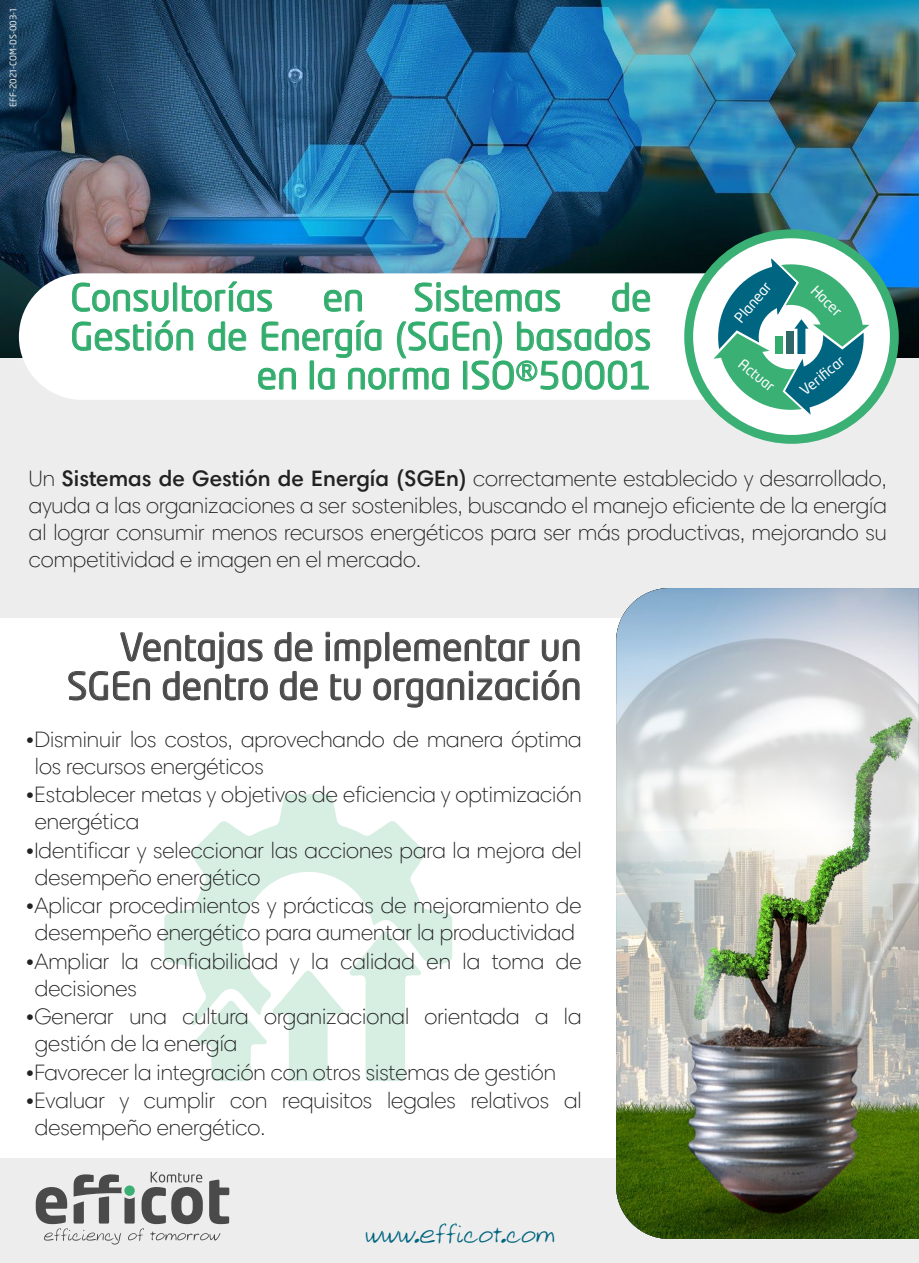
<style>
.page{position:relative;width:919px;height:1263px;background:#fff}
.page>*{position:absolute;margin:0;border:0;box-sizing:border-box;transform-origin:0 0}
.t1{font:37.5px/39px "Neo Tech Std";color:#33ad6e;text-align:right}
.t2{font:37.5px/39px "Neo Tech Std";color:#4a4a4a;text-align:right}
.t3{font:26.4px "Allens Hand";color:#006580}
.t4{font:300 22.5px/27px "Harmonia Sans Pro Cyr";color:#222}
.t5{font:14.25px "Neo Tech Std";color:#fff}
.t6{font:9px "Neo Tech";color:#ededed}
.s1{font-weight:600}
</style>
<div class="page">
<div style="left:0;top:0;width:918px;height:1263px;background:#ededed"></div>
<div style="left:0;top:618px;width:918px;height:540px;background:#fff"></div>
<svg style="left:164px;top:794px;width:288px;height:232px"></svg>
<svg style="left:194px;top:929px;width:228px;height:152px"></svg>
<img style="left:0;top:0;width:918px;height:358px">
<svg style="left:274px;top:632px;width:39px;height:30px"></svg>
<svg style="left:68px;top:631px;width:200px;height:70px"></svg>
<svg style="left:279px;top:671px;width:39px;height:30px"></svg>
<svg style="left:326px;top:632px;width:253px;height:76px"></svg>
<img style="left:616px;top:588px;width:302px;height:651px">
<svg style="left:36px;top:1172px;width:193px;height:72px"></svg>
<div style="left:124px;top:1185px;width:11px;height:11px;background:#3bb075;border-radius:50%"></div>
<div style="left:19px;top:273px;width:665px;height:127px;background:#fff"></div>
<svg style="left:72px;top:282px;width:97px;height:30px;background:#dbf0e5"></svg>
<div style="left:173px;top:282px;width:4px;height:29px;border:1px solid #33ad6e"></div>
<svg style="left:181px;top:281px;width:91px;height:31px;background:#d9efe4"></svg>
<svg style="left:324px;top:289px;width:38px;height:23px"></svg>
<svg style="left:414px;top:282px;width:146px;height:30px;background:#d8efe3"></svg>
<svg style="left:612px;top:282px;width:38px;height:30px"></svg>
<svg style="left:72px;top:320px;width:121px;height:31px;background:#d8efe3"></svg>
<svg style="left:208px;top:321px;width:38px;height:30px"></svg>
<svg style="left:258px;top:320px;width:392px;height:70px;background:#e0f2e8"></svg>
<svg style="left:684px;top:229px;width:214px;height:215px;background:#89bfb7"></svg>
<p class="t6" style="left:9px;top:107px;width:100px;rotate:-90deg">EFF-2021-COM-DS-003-1</p>
<h1 class="t1" style="left:70px;top:277px;width:204px">Consultorías</h1>
<h1 class="t1" style="left:323px;top:277px;width:43px">en</h1>
<h1 class="t1" style="left:413px;top:277px;width:150px">Sistemas</h1>
<h1 class="t1" style="left:70px;top:277px;width:582px">de<br>Gestión de Energía (SGEn) basados en la norma ISO®50001</h1>
<p class="t5" style="left:730px;top:315px;width:50px;rotate:-50deg">Planear</p>
<p class="t5" style="left:819px;top:282px;width:38px;rotate:44deg">Hacer</p>
<p class="t5" style="left:796px;top:385px;width:54px;rotate:-39deg">Verifi car</p>
<p class="t5" style="left:746px;top:355px;width:43px;rotate:39deg">Actuar</p>
<p class="t4" style="left:29px;top:464px;width:859px;text-align:justify">Un <span class="s1">Sistemas de Gestión de Energía (SGEn)</span> correctamente establecido y desarrollado, ayuda a las organizaciones a ser sostenibles, buscando el manejo eficiente de la energía al lograr consumir menos recursos energéticos para ser más productivas, mejorando su competitividad e imagen en el mercado.</p>
<h1 class="t2" style="left:67px;top:627px;width:516px">Ventajas de implementar un<br>SGEn dentro de tu organización</h1>
<p class="t4" style="left:35px;top:725px;width:548px;text-indent:-9px">•Disminuir los costos, aprovechando de manera óptima los recursos energéticos</p>
<p class="t4" style="left:35px;top:781px;width:548px;text-indent:-9px">•Establecer metas y objetivos de eficiencia y optimización energética</p>
<p class="t4" style="left:35px;top:836px;width:548px;text-indent:-9px">•Identificar y seleccionar las acciones para la mejora del desempeño energético</p>
<p class="t4" style="left:26px;top:892px;width:557px;text-align:center">•Aplicar procedimientos y prácticas de mejoramiento de desempeño energético para aumentar la productividad</p>
<p class="t4" style="left:35px;top:948px;width:548px;text-indent:-9px">•Ampliar la confiabilidad y la calidad en la toma de decisiones</p>
<p class="t4" style="left:35px;top:1003px;width:548px;text-indent:-9px">•Generar una cultura organizacional orientada a la gestión de la energía</p>
<p class="t4" style="left:26px;top:1059px;width:531px">•Favorecer la integración con otros sistemas de gestión</p>
<p class="t4" style="left:35px;top:1087px;width:548px;text-indent:-9px">•Evaluar y cumplir con requisitos legales relativos al desempeño energético.</p>
<p class="t3" style="left:364px;top:1216px;width:191px">www.efficot.com</p>
</div>
